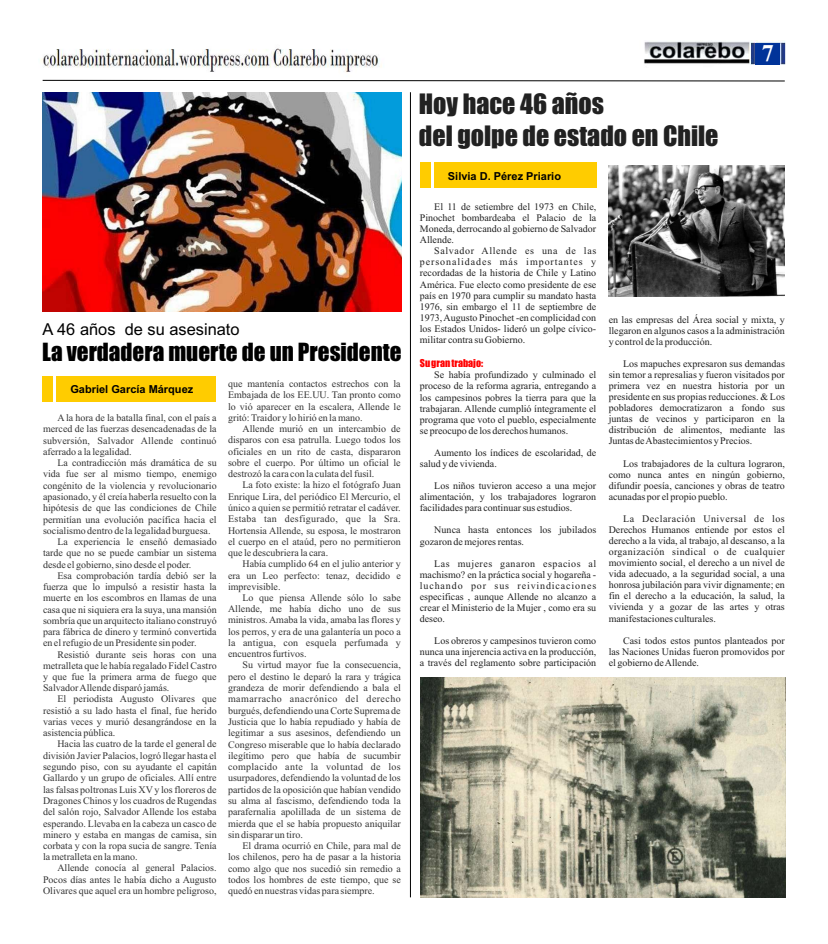
<style>
.page{position:relative;width:828px;height:944px;background:#fff}
.page>*{position:absolute;margin:0;border:0;box-sizing:border-box;transform-origin:0 0}
.t1{font:26px/31.7px "Impact";color:#212121}
.t2{font:700 24px "Times New Roman";color:#fff}
.t3{font:23.1px "Impact";color:#000}
.t4{font:16.4px "Arial";color:#000}
.t5{font:700 11px "Arial";color:#000}
.t6{font:10px/11.3px "Times New Roman";color:#333;text-align:justify}
.t7{font:10px/11.1px "Times New Roman";color:#212121;text-align:justify}
.t8{font:10px "Impact";color:#f00}
</style>
<div class="page">
<img style="left:41px;top:40px;width:745px;height:33px">
<svg style="left:42px;top:79px;width:743px;height:3px"></svg>
<div style="left:43px;top:376px;width:173px;height:25px;background:#fc0"></div>
<hr style="left:53px;top:374px;width:3px;height:30px;background:#fff">
<div style="left:420px;top:163px;width:177px;height:25px;background:#fc0"></div>
<hr style="left:431px;top:160px;width:3px;height:30px;background:#fff">
<img style="left:42px;top:92px;width:359px;height:219px">
<img style="left:421px;top:678px;width:364px;height:219px">
<img style="left:609px;top:165px;width:175px;height:132px">
<hr style="left:410px;top:92px;width:1px;height:805px;background:#000">
<div style="left:756px;top:43px;width:24px;height:21px;background:#039"></div>
<h3 class="t4" style="left:43px;top:323px;width:199px">A 46 años de su asesinato</h3>
<h3 class="t3" style="left:42px;top:343px;width:361px">La verdadera muerte de un Presidente</h3>
<p class="t5" style="left:70px;top:385px;width:124px">Gabriel García Márquez</p>
<p class="t6" style="left:43px;top:413px;width:175px;text-indent:14px">A la hora de la batalla final, con el país a merced de las fuerzas desencadenadas de la subversión, Salvador Allende continuó aferrado a la legalidad.</p>
<p class="t6" style="left:57px;top:458px;width:161px">La contradicción más dramática de su</p>
<p class="t6" style="left:43px;top:469px;width:175px">vida fue ser al mismo tiempo, enemigo</p>
<p class="t6" style="left:43px;top:481px;width:175px">congénito de la violencia y revolucionario</p>
<p class="t6" style="left:43px;top:492px;width:175px">apasionado, y él creía haberla resuelto con la</p>
<p class="t6" style="left:43px;top:503px;width:175px">hipótesis de que las condiciones de Chile</p>
<p class="t6" style="left:43px;top:515px;width:175px">permitían una evolución pacífica hacia el</p>
<p class="t6" style="left:43px;top:526px;width:169px">socialismo dentro de la legalidad burguesa.</p>
<p class="t6" style="left:57px;top:537px;width:161px">La experiencia le enseñó demasiado</p>
<p class="t6" style="left:43px;top:548px;width:175px">tarde que no se puede cambiar un sistema</p>
<p class="t6" style="left:43px;top:560px;width:150px">desde el gobierno, sino desde el poder.</p>
<p class="t6" style="left:57px;top:571px;width:161px">Esa comprobación tardía debió ser la</p>
<p class="t6" style="left:43px;top:582px;width:175px">fuerza que lo impulsó a resistir hasta la</p>
<p class="t6" style="left:43px;top:593px;width:175px">muerte en los escombros en llamas de una</p>
<p class="t6" style="left:43px;top:605px;width:175px">casa que ni siquiera era la suya, una mansión</p>
<p class="t6" style="left:43px;top:616px;width:175px">sombría que un arquitecto italiano construyó</p>
<p class="t6" style="left:43px;top:627px;width:175px">para fábrica de dinero y terminó convertida</p>
<p class="t6" style="left:43px;top:638px;width:155px">en el refugio de un Presidente sin poder.</p>
<p class="t6" style="left:57px;top:649px;width:161px">Resistió durante seis horas con una</p>
<p class="t6" style="left:43px;top:661px;width:175px">metralleta que le había regalado Fidel Castro</p>
<p class="t6" style="left:43px;top:672px;width:175px">y que fue la primera arma de fuego que</p>
<p class="t6" style="left:43px;top:683px;width:128px">Salvador Allende disparó jamás.</p>
<p class="t6" style="left:57px;top:694px;width:161px">El periodista Augusto Olivares que</p>
<p class="t6" style="left:43px;top:706px;width:175px">resistió a su lado hasta el final, fue herido</p>
<p class="t6" style="left:43px;top:717px;width:175px">varias veces y murió desangrándose en la</p>
<p class="t6" style="left:43px;top:728px;width:74px">asistencia pública.</p>
<p class="t6" style="left:57px;top:739px;width:161px">Hacia las cuatro de la tarde el general de</p>
<p class="t6" style="left:43px;top:751px;width:175px">división Javier Palacios, logró llegar hasta el</p>
<p class="t6" style="left:43px;top:762px;width:175px">segundo piso, con su ayudante el capitán</p>
<p class="t6" style="left:43px;top:773px;width:175px">Gallardo y un grupo de oficiales. Allí entre</p>
<p class="t6" style="left:43px;top:785px;width:175px">las falsas poltronas Luis XV y los floreros de</p>
<p class="t6" style="left:43px;top:796px;width:175px">Dragones Chinos y los cuadros de Rugendas</p>
<p class="t6" style="left:43px;top:807px;width:175px">del salón rojo, Salvador Allende los estaba</p>
<p class="t6" style="left:43px;top:818px;width:175px">esperando. Llevaba en la cabeza un casco de</p>
<p class="t6" style="left:43px;top:830px;width:175px">minero y estaba en mangas de camisa, sin</p>
<p class="t6" style="left:43px;top:841px;width:175px">corbata y con la ropa sucia de sangre. Tenía</p>
<p class="t6" style="left:43px;top:852px;width:96px">la metralleta en la mano.</p>
<p class="t6" style="left:57px;top:863px;width:161px">Allende conocía al general Palacios.</p>
<p class="t6" style="left:43px;top:875px;width:175px">Pocos días antes le había dicho a Augusto</p>
<p class="t6" style="left:43px;top:886px;width:175px">Olivares que aquel era un hombre peligroso,</p>
<p class="t6" style="left:228px;top:379px;width:174px">que mantenía contactos estrechos con la Embajada de los EE.UU. Tan pronto como lo vió aparecer en la escalera, Allende le gritó: Traidor y lo hirió en la mano.</p>
<p class="t6" style="left:228px;top:424px;width:174px;text-indent:14px">Allende murió en un intercambio de disparos con esa patrulla. Luego todos los oficiales en un rito de casta, dispararon sobre el cuerpo. Por último un oficial le destrozó la cara con la culata del fusil.</p>
<p class="t6" style="left:228px;top:480px;width:174px;text-indent:14px">La foto existe: la hizo el fotógrafo Juan Enrique Lira, del periódico El Mercurio, el único a quien se permitió retratar el cadáver.<br>Estaba tan desfigurado, que la Sra.<br>Hortensia Allende, su esposa, le mostraron el cuerpo en el ataúd, pero no permitieron que le descubriera la cara.</p>
<p class="t6" style="left:228px;top:559px;width:174px;text-indent:14px">Había cumplido 64 en el julio anterior y era un Leo perfecto: tenaz, decidido e imprevisible.</p>
<p class="t6" style="left:228px;top:593px;width:174px;text-indent:14px">Lo que piensa Allende sólo lo sabe Allende, me había dicho uno de sus ministros. Amaba la vida, amaba las flores y los perros, y era de una galantería un poco a la antigua, con esquela perfumada y encuentros furtivos.</p>
<p class="t6" style="left:228px;top:660px;width:174px;text-indent:14px">Su virtud mayor fue la consecuencia, pero el destino le deparó la rara y trágica grandeza de morir defendiendo a bala el mamarracho anacrónico del derecho burgués, defendiendo una Corte Suprema de Justicia que lo había repudiado y había de legitimar a sus asesinos, defendiendo un Congreso miserable que lo había declarado ilegítimo pero que había de sucumbir complacido ante la voluntad de los usurpadores, defendiendo la voluntad de los partidos de la oposición que habían vendido su alma al fascismo, defendiendo toda la parafernalia apolillada de un sistema de mierda que el se había propuesto aniquilar sin disparar un tiro.</p>
<p class="t6" style="left:228px;top:841px;width:174px;text-indent:14px">El drama ocurrió en Chile, para mal de los chilenos, pero ha de pasar a la historia como algo que nos sucedió sin remedio a todos los hombres de este tiempo, que se quedó en nuestras vidas para siempre.</p>
<h1 class="t1" style="left:419px;top:89px;width:301px">Hoy hace 46 años<br>del golpe de estado en Chile</h1>
<p class="t5" style="left:448px;top:172px;width:115px">Silvia D. Pérez Priario</p>
<h2 class="t2" style="left:762px;top:45px;width:13px">7</h2>
<p class="t7" style="left:420px;top:202px;width:178px;text-indent:14px">El 11 de setiembre del 1973 en Chile, Pinochet bombardeaba el Palacio de la Moneda, derrocando al gobierno de Salvador Allende.</p>
<p class="t7" style="left:420px;top:246px;width:178px;text-indent:14px">Salvador Allende es una de las personalidades más importantes y recordadas de la historia de Chile y Latino América. Fue electo como presidente de ese país en 1970 para cumplir su mandato hasta 1976, sin embargo el 11 de septiembre de 1973, Augusto Pinochet -en complicidad con los Estados Unidos- lideró un golpe cívico&shy;militar contra su Gobierno.</p>
<p class="t7" style="left:420px;top:370px;width:178px;text-indent:14px">Se había profundizado y culminado el proceso de la reforma agraria, entregando a los campesinos pobres la tierra para que la trabajaran. Allende cumplió íntegramente el programa que voto el pueblo, especialmente se preocupo de los derechos humanos.</p>
<p class="t7" style="left:420px;top:448px;width:178px;text-indent:14px">Aumento los índices de escolaridad, de salud y de vivienda.</p>
<p class="t7" style="left:420px;top:481px;width:178px;text-indent:14px">Los niños tuvieron acceso a una mejor alimentación, y los trabajadores lograron facilidades para continuar sus estudios.</p>
<p class="t7" style="left:420px;top:526px;width:178px;text-indent:14px">Nunca hasta entonces los jubilados gozaron de mejores rentas.</p>
<p class="t7" style="left:420px;top:559px;width:178px;text-indent:14px">Las mujeres ganaron espacios al machismo? en la práctica social y hogareña - luchando por sus reivindicaciones especificas , aunque Allende no alcanzo a crear el Ministerio de la Mujer , como era su deseo.</p>
<p class="t7" style="left:420px;top:636px;width:178px;text-indent:14px">Los obreros y campesinos tuvieron como nunca una injerencia activa en la producción, a través del reglamento sobre participación</p>
<p class="t8" style="left:420px;top:359px;width:65px">Su gran trabajo:</p>
<p class="t7" style="left:609px;top:315px;width:178px">en las empresas del Área social y mixta, y llegaron en algunos casos a la administración y control de la producción.</p>
<p class="t7" style="left:609px;top:359px;width:178px;text-indent:14px">Los mapuches expresaron sus demandas sin temor a represalias y fueron visitados por primera vez en nuestra historia por un presidente en sus propias reducciones. &amp; Los pobladores democratizaron a fondo sus juntas de vecinos y participaron en la distribución de alimentos, mediante las Juntas de Abastecimientos y Precios.</p>
<p class="t7" style="left:609px;top:459px;width:178px;text-indent:14px">Los trabajadores de la cultura lograron, como nunca antes en ningún gobierno, difundir poesía, canciones y obras de teatro acunadas por el propio pueblo.</p>
<p class="t7" style="left:609px;top:514px;width:178px;text-indent:14px">La Declaración Universal de los Derechos Humanos entiende por estos el derecho a la vida, al trabajo, al descanso, a la organización sindical o de cualquier movimiento social, el derecho a un nivel de vida adecuado, a la seguridad social, a una honrosa jubilación para vivir dignamente; en fin el derecho a la educación, la salud, la vivienda y a gozar de las artes y otras manifestaciones culturales.</p>
<p class="t7" style="left:609px;top:636px;width:178px;text-indent:14px">Casi todos estos puntos planteados por las Naciones Unidas fueron promovidos por el gobierno de Allende.</p>
</div>
